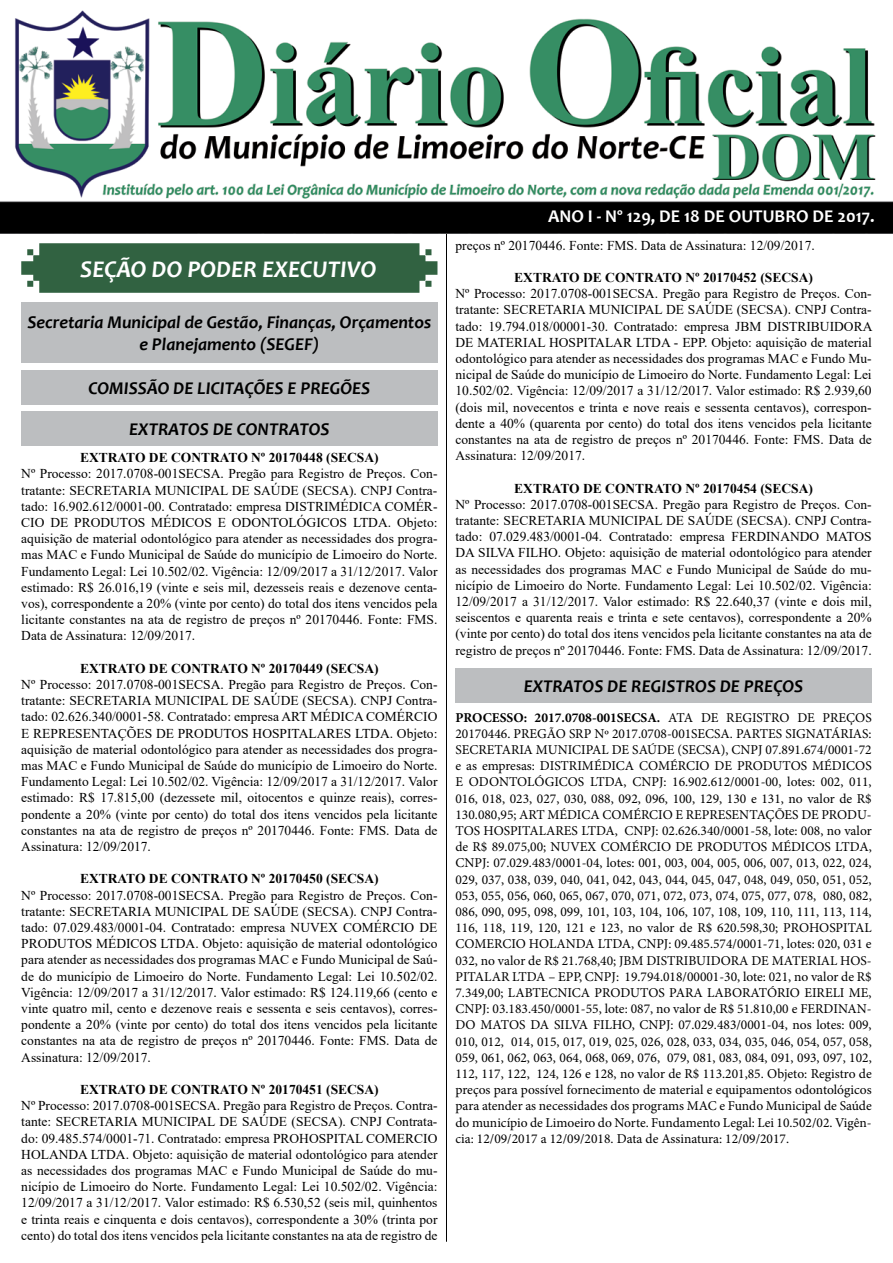
<style>
.page{position:relative;width:893px;height:1263px;background:#fff}
.page>*{position:absolute;margin:0;border:0;box-sizing:border-box;transform-origin:0 0}
.t1{font:italic 700 24px "Candara";color:#fff}
.t2{font:italic 700 18px/21.6px "Candara";color:#000;text-align:center}
.t3{font:700 18px "Candara";color:#fff}
.t4{font:13.5px/16.2px "Times New Roman";color:#000;text-align:justify}
.t5{font:13.5px/16.2px "Minion Pro";color:#000;text-align:justify}
.t6{font:700 13.5px "Times New Roman";color:#000}
.s1{font-weight:700}
</style>
<div class="page">
<hr style="left:446px;top:222px;width:1px;height:1020px;background:#000">
<img style="left:0;top:10px;width:893px;height:224px">
<svg style="left:21px;top:243px;width:416px;height:50px;background:#3c6a4b"></svg>
<div style="left:21px;top:302px;width:416px;height:61px;background:#bcbec0"></div>
<div style="left:21px;top:370px;width:416px;height:34px;background:#bcbec0"></div>
<div style="left:21px;top:411px;width:416px;height:35px;background:#bcbec0"></div>
<div style="left:455px;top:668px;width:417px;height:35px;background:#bcbec0"></div>
<h1 class="t1" style="left:80px;top:254px;width:298px">SEÇÃO DO PODER EXECUTIVO</h1>
<h2 class="t2" style="left:27px;top:312px;width:405px">Secretaria Municipal de Gestão, Finanças, Orçamentos e Planejamento (SEGEF)</h2>
<h2 class="t2" style="left:88px;top:377px;width:283px">COMISSÃO DE LICITAÇÕES E PREGÕES</h2>
<h2 class="t2" style="left:129px;top:418px;width:202px">EXTRATOS DE CONTRATOS</h2>
<p class="t6" style="left:80px;top:448px;width:300px">EXTRATO DE CONTRATO Nº 20170448 (SECSA)</p>
<p class="t4" style="left:21px;top:465px;width:418px">Nº Processo: 2017.0708-001SECSA. Pregão para Registro de Preços. Con&shy;tratante: SECRETARIA MUNICIPAL DE SAÚDE (SECSA). CNPJ Contra&shy;tado: 16.902.612/0001-00. Contratado: empresa DISTRIMÉDICA COMÉR-CIO DE PRODUTOS MÉDICOS E ODONTOLÓGICOS LTDA. Objeto: aquisição de material odontológico para atender as necessidades dos progra&shy;mas MAC e Fundo Municipal de Saúde do município de Limoeiro do Norte.<br>Fundamento Legal: Lei 10.502/02. Vigência: 12/09/2017 a 31/12/2017. Valor estimado: R$ 26.016,19 (vinte e seis mil, dezesseis reais e dezenove centa&shy;vos), correspondente a 20% (vinte por cento) do total dos itens vencidos pela licitante constantes na ata de registro de preços nº 20170446. Fonte: FMS.<br>Data de Assinatura: 12/09/2017.</p>
<p class="t6" style="left:80px;top:658px;width:300px">EXTRATO DE CONTRATO Nº 20170449 (SECSA)</p>
<p class="t4" style="left:21px;top:676px;width:418px">Nº Processo: 2017.0708-001SECSA. Pregão para Registro de Preços. Con&shy;tratante: SECRETARIA MUNICIPAL DE SAÚDE (SECSA). CNPJ Contra&shy;tado: 02.626.340/0001-58. Contratado: empresa ART MÉDICA COMÉRCIO E REPRESENTAÇÕES DE PRODUTOS HOSPITALARES LTDA. Objeto: aquisição de material odontológico para atender as necessidades dos progra&shy;mas MAC e Fundo Municipal de Saúde do município de Limoeiro do Norte.<br>Fundamento Legal: Lei 10.502/02. Vigência: 12/09/2017 a 31/12/2017. Valor estimado: R$ 17.815,00 (dezessete mil, oitocentos e quinze reais), corres&shy;pondente a 20% (vinte por cento) do total dos itens vencidos pela licitante constantes na ata de registro de preços nº 20170446. Fonte: FMS. Data de Assinatura: 12/09/2017.</p>
<p class="t6" style="left:80px;top:869px;width:300px">EXTRATO DE CONTRATO Nº 20170450 (SECSA)</p>
<p class="t4" style="left:21px;top:886px;width:418px">Nº Processo: 2017.0708-001SECSA. Pregão para Registro de Preços. Con&shy;tratante: SECRETARIA MUNICIPAL DE SAÚDE (SECSA). CNPJ Contra&shy;tado: 07.029.483/0001-04. Contratado: empresa NUVEX COMÉRCIO DE PRODUTOS MÉDICOS LTDA. Objeto: aquisição de material odontológico para atender as necessidades dos programas MAC e Fundo Municipal de Saú&shy;de do município de Limoeiro do Norte. Fundamento Legal: Lei 10.502/02.<br>Vigência: 12/09/2017 a 31/12/2017. Valor estimado: R$ 124.119,66 (cento e vinte quatro mil, cento e dezenove reais e sessenta e seis centavos), corres&shy;pondente a 20% (vinte por cento) do total dos itens vencidos pela licitante constantes na ata de registro de preços nº 20170446. Fonte: FMS. Data de Assinatura: 12/09/2017.</p>
<p class="t6" style="left:80px;top:1080px;width:300px">EXTRATO DE CONTRATO Nº 20170451 (SECSA)</p>
<p class="t4" style="left:21px;top:1097px;width:418px">Nº Processo: 2017.0708-001SECSA. Pregão para Registro de Preços. Contra&shy;tante: SECRETARIA MUNICIPAL DE SAÚDE (SECSA). CNPJ Contrata&shy;do: 09.485.574/0001-71. Contratado: empresa PROHOSPITAL COMERCIO HOLANDA LTDA. Objeto: aquisição de material odontológico para atender as necessidades dos programas MAC e Fundo Municipal de Saúde do mu&shy;nicípio de Limoeiro do Norte. Fundamento Legal: Lei 10.502/02. Vigência:<br>12/09/2017 a 31/12/2017. Valor estimado: R$ 6.530,52 (seis mil, quinhentos e trinta reais e cinquenta e dois centavos), correspondente a 30% (trinta por cento) do total dos itens vencidos pela licitante constantes na ata de registro de</p>
<h2 class="t3" style="left:548px;top:205px;width:328px">ANO I - Nº 129, DE 18 DE OUTUBRO DE 2017.</h2>
<p class="t4" style="left:455px;top:237px;width:361px">preços nº 20170446. Fonte: FMS. Data de Assinatura: 12/09/2017.</p>
<p class="t6" style="left:514px;top:268px;width:300px">EXTRATO DE CONTRATO Nº 20170452 (SECSA)</p>
<p class="t4" style="left:455px;top:285px;width:418px">Nº Processo: 2017.0708-001SECSA. Pregão para Registro de Preços. Con&shy;tratante: SECRETARIA MUNICIPAL DE SAÚDE (SECSA). CNPJ Contra&shy;tado: 19.794.018/00001-30. Contratado: empresa JBM DISTRIBUIDORA DE MATERIAL HOSPITALAR LTDA - EPP. Objeto: aquisição de material odontológico para atender as necessidades dos programas MAC e Fundo Mu&shy;nicipal de Saúde do município de Limoeiro do Norte. Fundamento Legal: Lei 10.502/02. Vigência: 12/09/2017 a 31/12/2017. Valor estimado: R$ 2.939,60 (dois mil, novecentos e trinta e nove reais e sessenta centavos), correspon&shy;dente a 40% (quarenta por cento) do total dos itens vencidos pela licitante constantes na ata de registro de preços nº 20170446. Fonte: FMS. Data de Assinatura: 12/09/2017.</p>
<p class="t6" style="left:514px;top:478px;width:300px">EXTRATO DE CONTRATO Nº 20170454 (SECSA)</p>
<p class="t4" style="left:455px;top:496px;width:418px">Nº Processo: 2017.0708-001SECSA. Pregão para Registro de Preços. Con&shy;tratante: SECRETARIA MUNICIPAL DE SAÚDE (SECSA). CNPJ Contra&shy;tado: 07.029.483/0001-04. Contratado: empresa FERDINANDO MATOS DA SILVA FILHO. Objeto: aquisição de material odontológico para atender as necessidades dos programas MAC e Fundo Municipal de Saúde do mu&shy;nicípio de Limoeiro do Norte. Fundamento Legal: Lei 10.502/02. Vigência:<br>12/09/2017 a 31/12/2017. Valor estimado: R$ 22.640,37 (vinte e dois mil, seiscentos e quarenta reais e trinta e sete centavos), correspondente a 20% (vinte por cento) do total dos itens vencidos pela licitante constantes na ata de registro de preços nº 20170446. Fonte: FMS. Data de Assinatura: 12/09/2017.</p>
<h2 class="t2" style="left:524px;top:675px;width:281px">EXTRATOS DE REGISTROS DE PREÇOS</h2>
<p class="t5" style="left:455px;top:709px;width:418px"><span class="s1">PROCESSO: 2017.0708-001SECSA.</span> ATA DE REGISTRO DE PREÇOS 20170446. PREGÃO SRP Nº 2017.0708-001SECSA. PARTES SIGNATÁRIAS:<br>SECRETARIA MUNICIPAL DE SAÚDE (SECSA), CNPJ 07.891.674/0001-72 e as empresas: DISTRIMÉDICA COMÉRCIO DE PRODUTOS MÉDICOS E ODONTOLÓGICOS LTDA, CNPJ: 16.902.612/0001-00, lotes: 002, 011, 016, 018, 023, 027, 030, 088, 092, 096, 100, 129, 130 e 131, no valor de R$ 130.080,95; ART MÉDICA COMÉRCIO E REPRESENTAÇÕES DE PRODU-TOS HOSPITALARES LTDA, CNPJ: 02.626.340/0001-58, lote: 008, no valor de R$ 89.075,00; NUVEX COMÉRCIO DE PRODUTOS MÉDICOS LTDA, CNPJ: 07.029.483/0001-04, lotes: 001, 003, 004, 005, 006, 007, 013, 022, 024, 029, 037, 038, 039, 040, 041, 042, 043, 044, 045, 047, 048, 049, 050, 051, 052, 053, 055, 056, 060, 065, 067, 070, 071, 072, 073, 074, 075, 077, 078, 080, 082, 086, 090, 095, 098, 099, 101, 103, 104, 106, 107, 108, 109, 110, 111, 113, 114, 116, 118, 119, 120, 121 e 123, no valor de R$ 620.598,30; PROHOSPITAL COMERCIO HOLANDA LTDA, CNPJ: 09.485.574/0001-71, lotes: 020, 031 e 032, no valor de R$ 21.768,40; JBM DISTRIBUIDORA DE MATERIAL HOS-PITALAR LTDA – EPP, CNPJ: 19.794.018/00001-30, lote: 021, no valor de R$ 7.349,00; LABTECNICA PRODUTOS PARA LABORATÓRIO EIRELI ME, CNPJ: 03.183.450/0001-55, lote: 087, no valor de R$ 51.810,00 e FERDINAN-DO MATOS DA SILVA FILHO, CNPJ: 07.029.483/0001-04, nos lotes: 009, 010, 012, 014, 015, 017, 019, 025, 026, 028, 033, 034, 035, 046, 054, 057, 058, 059, 061, 062, 063, 064, 068, 069, 076, 079, 081, 083, 084, 091, 093, 097, 102, 112, 117, 122, 124, 126 e 128, no valor de R$ 113.201,85. Objeto: Registro de preços para possível fornecimento de material e equipamentos odontológicos para atender as necessidades dos programs MAC e Fundo Municipal de Saúde do município de Limoeiro do Norte. Fundamento Legal: Lei 10.502/02. Vigên&shy;cia: 12/09/2017 a 12/09/2018. Data de Assinatura: 12/09/2017.</p>
</div>
